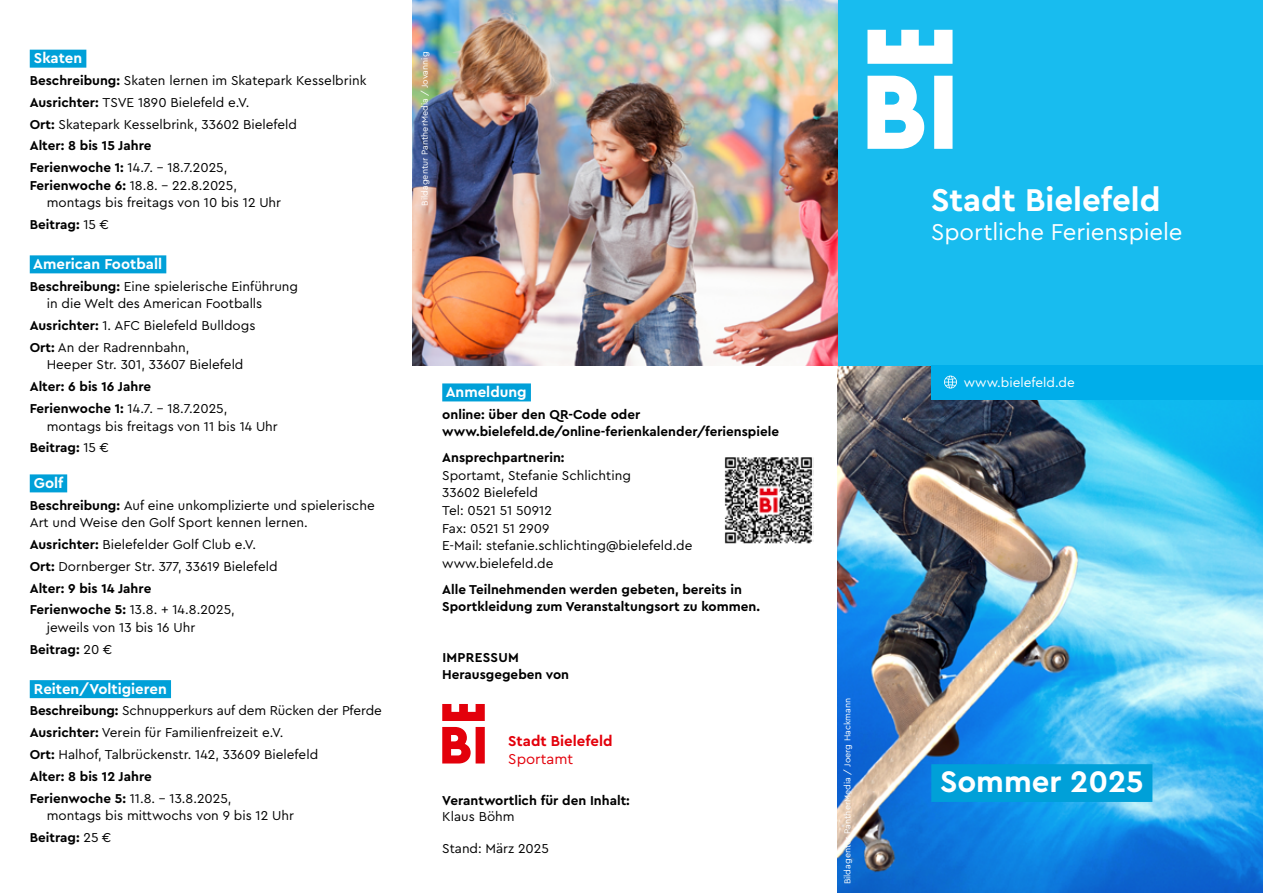
<style>
.page{position:relative;width:1263px;height:893px;background:#fff}
.page>*{position:absolute;margin:0;border:0;box-sizing:border-box;transform-origin:0 0}
.t1{font:700 33px "Cera Bielefeld";color:#fff}
.t2{font:700 31.05px "Cera Bielefeld";color:#fff}
.t3{font:24px "Cera Bielefeld";letter-spacing:-.005em;color:#fff}
.t4{font:700 15px "Cera Bielefeld";color:#fff}
.t5{font:700 15px "Cera Bielefeld";color:#e3000b}
.t6{font:15px "Cera Bielefeld";color:#e3000b}
.t7{font:13.5px/21.8px "Cera Bielefeld";color:#000}
.t8{font:700 13.5px/17.5px "Cera Bielefeld";color:#000}
.t9{font:13.5px "Cera Bielefeld";color:#fff}
.t10{font:9px "Cera Bielefeld";color:#fff}
.s1{font-weight:700}
.s2{font-weight:400}
</style>
<div class="page">
<img style="left:838px;top:366px;width:425px;height:527px">
<div style="left:838px;top:0;width:425px;height:366px;background:#18bcef"></div>
<div style="left:931px;top:365px;width:332px;height:34px;background:#00aeea"></div>
<svg style="left:944px;top:376px;width:13px;height:12px"></svg>
<svg style="left:442px;top:704px;width:43px;height:59px"></svg>
<div style="left:30px;top:50px;width:56px;height:18px;background:#00a0d8"></div>
<div style="left:30px;top:255px;width:136px;height:18px;background:#00a0d8"></div>
<div style="left:30px;top:474px;width:37px;height:18px;background:#00a0d8"></div>
<div style="left:30px;top:680px;width:141px;height:18px;background:#00a0d8"></div>
<div style="left:931px;top:764px;width:221px;height:38px;background:#00a0d8"></div>
<img style="left:412px;top:0;width:426px;height:366px">
<div style="left:442px;top:383px;width:89px;height:18px;background:#00a0d8"></div>
<img style="left:724px;top:457px;width:89px;height:87px">
<svg style="left:867px;top:30px;width:85px;height:119px"></svg>
<p class="t4" style="left:34px;top:48px;width:50px">Skaten</p>
<p class="t7" style="left:30px;top:69px;width:338px"><span class="s1">Beschreibung:</span> Skaten lernen im Skatepark Kesselbrink <span class="s1">Ausrichter:</span> TSVE 1890 Bielefeld e.V.<br><span class="s1">Ort:</span> Skatepark Kesselbrink, 33602 Bielefeld<br><span class="s1">Alter: 8 bis 15 Jahre<br>Ferienwoche 1:</span> 14.7. - 18.7.2025,</p>
<p class="t7" style="left:47px;top:176px;width:236px;line-height:17.5px;text-indent:-17px"><span class="s1">Ferienwoche 6:</span> 18.8. - 22.8.2025, montags bis freitags von 10 bis 12 Uhr</p>
<p class="t8" style="left:30px;top:215px;width:81px">Beitrag: <span class="s2">15 €</span></p>
<p class="t4" style="left:33px;top:254px;width:130px">American Football</p>
<p class="t7" style="left:47px;top:277px;width:253px;line-height:17.5px;text-indent:-17px"><span class="s1">Beschreibung:</span> Eine spielerische Einführung in die Welt des American Footballs</p>
<p class="t7" style="left:30px;top:314px;width:227px"><span class="s1">Ausrichter:</span> 1. AFC Bielefeld Bulldogs<br><span class="s1">Ort:</span> An der Radrennbahn,</p>
<p class="t7" style="left:47px;top:353px;width:198px">Heeper Str. 301, 33607 Bielefeld</p>
<p class="t8" style="left:30px;top:375px;width:199px;line-height:21.8px">Alter: 6 bis 16 Jahre<br>Ferienwoche 1: <span class="s2">14.7. - 18.7.2025,</span></p>
<p class="t7" style="left:30px;top:415px;width:250px;text-indent:17px">montags bis freitags von 11 bis 14 Uhr<br><span class="s1">Beitrag:</span> 15 €</p>
<p class="t4" style="left:34px;top:473px;width:31px">Golf</p>
<p class="t7" style="left:30px;top:496px;width:346px;line-height:17.5px"><span class="s1">Beschreibung:</span> Auf eine unkomplizierte und spielerische<br>Art und Weise den Golf Sport kennen lernen.</p>
<p class="t7" style="left:30px;top:533px;width:249px"><span class="s1">Ausrichter:</span> Bielefelder Golf Club e.V.<br><span class="s1">Ort:</span> Dornberger Str. 377, 33619 Bielefeld <span class="s1">Alter: 9 bis 14 Jahre<br>Ferienwoche 5:</span> 13.8. + 14.8.2025,</p>
<p class="t7" style="left:30px;top:616px;width:167px;text-indent:17px">jeweils von 13 bis 16 Uhr<br><span class="s1">Beitrag:</span> 20 €</p>
<p class="t4" style="left:34px;top:679px;width:134px">Reiten/Voltigieren</p>
<p class="t7" style="left:30px;top:699px;width:354px"><span class="s1">Beschreibung:</span> Schnupperkurs auf dem Rücken der Pferde <span class="s1">Ausrichter:</span> Verein für Familienfreizeit e.V.<br><span class="s1">Ort:</span> Halhof, Talbrückenstr. 142, 33609 Bielefeld<br><span class="s1">Alter: 8 bis 12 Jahre<br>Ferienwoche 5:</span> 11.8. - 13.8.2025,</p>
<p class="t7" style="left:30px;top:804px;width:266px;text-indent:17px">montags bis mittwochs von 9 bis 12 Uhr<br><span class="s1">Beitrag:</span> 25 €</p>
<p class="t10" style="left:419px;top:206px;width:155px;rotate:-90deg">Bildagentur PantherMedia / Jovannig</p>
<p class="t4" style="left:446px;top:382px;width:83px">Anmeldung</p>
<p class="t8" style="left:442px;top:405px;width:338px">online: über den QR-Code oder www.bielefeld.de/online-ferienkalender/ferienspiele</p>
<p class="t8" style="left:442px;top:448px;width:124px">Ansprechpartnerin:</p>
<p class="t7" style="left:442px;top:466px;width:252px;line-height:17.5px">Sportamt, Stefanie Schlichting<br>33602 Bielefeld<br>Tel: 0521 51 50912<br>Fax: 0521 51 2909<br>E-Mail: stefanie.schlichting@bielefeld.de www.bielefeld.de</p>
<p class="t8" style="left:442px;top:580px;width:319px">Alle Teilnehmenden werden gebeten, bereits in<br>Sportkleidung zum Veranstaltungsort zu kommen.</p>
<p class="t8" style="left:442px;top:648px;width:128px">IMPRESSUM<br>Herausgegeben von</p>
<p class="t5" style="left:508px;top:731px;width:106px">Stadt Bielefeld</p>
<p class="t6" style="left:508px;top:749px;width:66px">Sportamt</p>
<p class="t8" style="left:442px;top:791px;width:189px">Verantwortlich für den Inhalt:</p>
<p class="t7" style="left:442px;top:805px;width:74px">Klaus Böhm</p>
<p class="t7" style="left:442px;top:837px;width:108px">Stand: März 2025</p>
<p class="t10" style="left:841px;top:884px;width:188px;rotate:-90deg">Bildagentur PantherMedia / Joerg Hackmann</p>
<h1 class="t1" style="left:931px;top:178px;width:231px">Stadt Bielefeld</h1>
<h3 class="t3" style="left:931px;top:216px;width:253px">Sportliche Ferienspiele</h3>
<p class="t9" style="left:964px;top:373px;width:113px">www.bielefeld.de</p>
<h2 class="t2" style="left:940px;top:761px;width:205px">Sommer 2025</h2>
</div>
